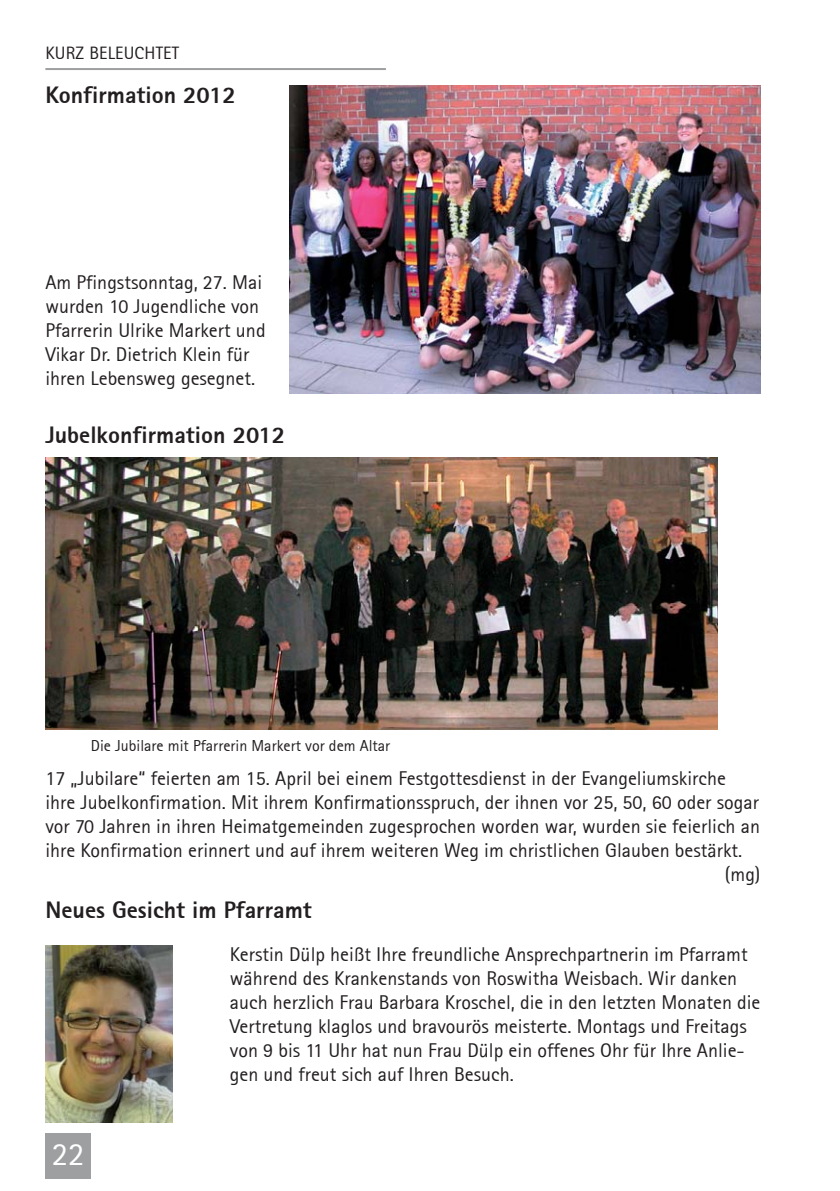
<style>
.page{position:relative;width:840px;height:1191px;background:#fff}
.page>*{position:absolute;margin:0;border:0;box-sizing:border-box;transform-origin:0 0}
.t1{font:32.4px "Rotis Sans Serif 55";color:#fff}
.t2{font:24px "Rotis Sans Serif Extra Bold 75";color:#231f20}
.t3{font:20px/24px "Rotis Sans Serif 55";color:#231f20}
.t4{font:18px "Rotis Sans Serif 55";letter-spacing:.01em;color:#231f20}
.t5{font:16px "Rotis Sans Serif 55";color:#231f20}
</style>
<div class="page">
<hr style="left:45px;top:68px;width:341px;height:2px;background:#9d9fa1">
<div style="left:45px;top:1132px;width:46px;height:46px;background:#9d9fa1"></div>
<img style="left:45px;top:457px;width:672px;height:272px">
<img style="left:289px;top:85px;width:471px;height:308px">
<img style="left:45px;top:945px;width:128px;height:178px">
<p class="t4" style="left:45px;top:45px;width:135px">KURZ BELEUCHTET</p>
<p class="t2" style="left:45px;top:85px;width:192px">Konfirmation 2012</p>
<p class="t3" style="left:45px;top:272px;width:221px">Am Pfingstsonntag, 27. Mai wurden 10 Jugendliche von<br>Pfarrerin Ulrike Markert und<br>Vikar Dr. Dietrich Klein für ihren Lebensweg gesegnet.</p>
<p class="t2" style="left:45px;top:425px;width:241px">Jubelkonfirmation 2012</p>
<p class="t5" style="left:91px;top:738px;width:301px">Die Jubilare mit Pfarrerin Markert vor dem Altar</p>
<p class="t3" style="left:45px;top:768px;width:681px">17 „Jubilare“ feierten am 15. April bei einem Festgottesdienst in der Evangeliumskirche</p>
<p class="t3" style="left:45px;top:792px;width:714px">ihre Jubelkonfirmation. Mit ihrem Konfirmationsspruch, der ihnen vor 25, 50, 60 oder sogar</p>
<p class="t3" style="left:45px;top:816px;width:715px">vor 70 Jahren in ihren Heimatgemeinden zugesprochen worden war, wurden sie feierlich an</p>
<p class="t3" style="left:45px;top:840px;width:698px">ihre Konfirmation erinnert und auf ihrem weiteren Weg im christlichen Glauben bestärkt.</p>
<p class="t3" style="left:724px;top:864px;width:37px">(mg)</p>
<p class="t2" style="left:45px;top:900px;width:268px">Neues Gesicht im Pfarramt</p>
<h1 class="t1" style="left:52px;top:1140px;width:34px">22</h1>
<p class="t3" style="left:230px;top:943px;width:532px">Kerstin Dülp heißt Ihre freundliche Ansprechpartnerin im Pfarramt während des Krankenstands von Roswitha Weisbach. Wir danken auch herzlich Frau Barbara Kroschel, die in den letzten Monaten die Vertretung klaglos und bravourös meisterte. Montags und Freitags von 9 bis 11 Uhr hat nun Frau Dülp ein offenes Ohr für Ihre Anlie&shy;gen und freut sich auf Ihren Besuch.</p>
</div>
